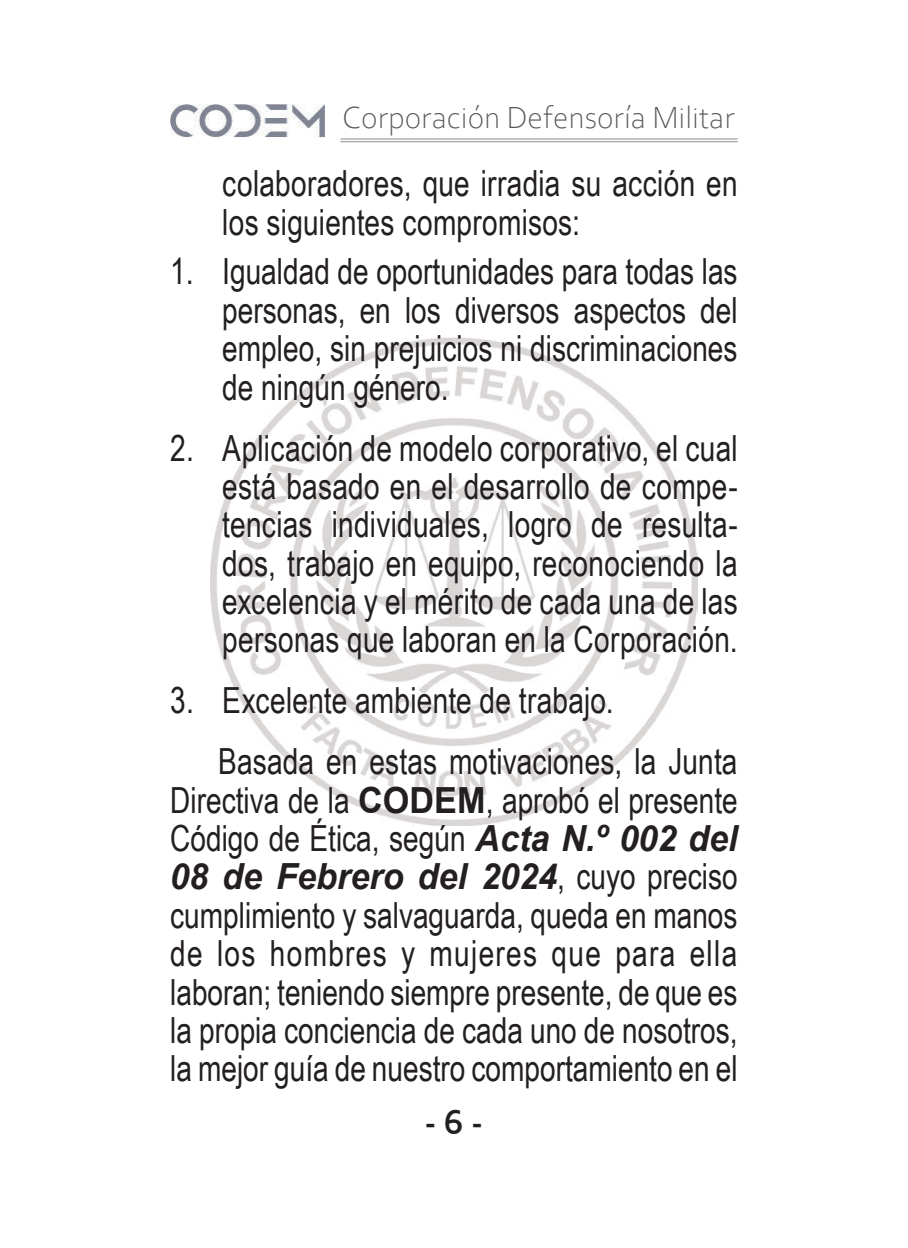
<style>
.page{position:relative;width:908px;height:1248px;background:#fff}
.page>*{position:absolute;margin:0;border:0;box-sizing:border-box;transform-origin:0 0}
.textooo{font:36px/38.4px "Arial Narrow";letter-spacing:.005em;color:#231f20;text-align:justify;scale:.95 1}
.t1{font:700 36px "Corbel";color:#231f20}
.t2{font:300 32px "Corbel";color:#57585a}
.s1{font-family:"Arial";font-weight:700}
.s2{font-family:"Arial";font-weight:700;font-style:italic}
</style>
<div class="page">
<img style="left:170px;top:104px;width:154px;height:34px">
<img style="left:210px;top:338px;width:487px;height:487px">
<hr style="left:340px;top:141px;width:397px;height:1px;background:#a8a9ad">
<hr style="left:340px;top:138px;width:397px;height:2px;background:#a8a9ad">
<p class="t2" style="left:342px;top:97px;width:394px">Corporación Defensoría Militar</p>
<p class="textooo" style="left:222px;top:163px;width:544px">colaboradores, que irradia su acción en los siguientes compromisos:</p>
<p class="textooo" style="left:222px;top:251px;width:543px;text-indent:-52px">1. Igualdad de oportunidades para todas las personas, en los diversos aspectos del empleo, sin prejuicios ni discriminaciones de ningún género.</p>
<p class="textooo" style="left:222px;top:427px;width:544px;text-indent:-52px">2. Aplicación de modelo corporativo, el cual está basado en el desarrollo de compe&shy;tencias individuales, logro de resulta&shy;dos, trabajo en equipo, reconociendo la excelencia y el mérito de cada una de las personas que laboran en la Corporación.</p>
<p class="textooo" style="left:170px;top:680px;width:468px">3. Excelente ambiente de trabajo.</p>
<p class="textooo" style="left:170px;top:741px;width:598px;text-indent:48px">Basada en estas motivaciones, la Junta Directiva de la <span class="s1">CODEM</span>, aprobó el presente Código de Ética, según <span class="s2">Acta N.º 002 del 08 de Febrero del 2024</span>, cuyo preciso cumplimiento y salvaguarda, queda en manos de los hombres y mujeres que para ella laboran; teniendo siempre presente, de que es la propia conciencia de cada uno de nosotros, la mejor guía de nuestro comportamiento en el</p>
<p class="t1" style="left:424px;top:1099px;width:60px">- 6 -</p>
</div>
